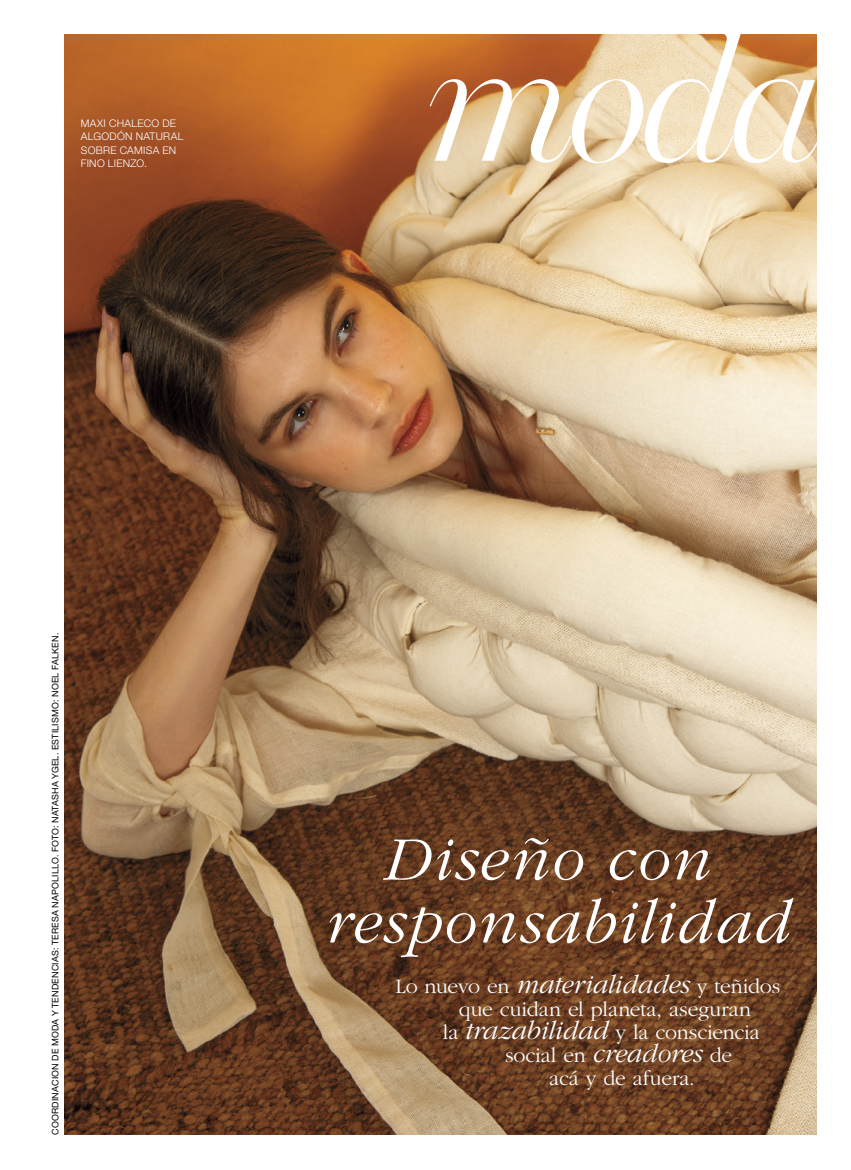
<style>
.page{position:relative;width:851px;height:1170px;background:#fff}
.page>*{position:absolute;margin:0;border:0;box-sizing:border-box;transform-origin:0 0}
.t1{font:italic 300 176.85px "Miller Banner";color:#fff}
.t2{font:italic 300 64.2px/63px "ITC Garamond Std";letter-spacing:.03em;color:#fff;text-align:center}
.t3{font:300 21.3px "ITC Garamond Std";letter-spacing:-.005em;color:#fff}
.t4{font:300 10.5px/13.5px "Helvetica Neue LT Std";letter-spacing:.03em;color:#fff}
.t5{font:9px "Helvetica Neue LT Std";letter-spacing:.02em;color:#000}
.s1{font-style:italic;font-size:27px}
</style>
<div class="page">
<img style="left:65px;top:34px;width:751px;height:1100px">
<p class="t4" style="left:81px;top:116px;width:104px">MAXI CHALECO DE<br>ALGODÓN NATURAL<br>SOBRE CAMISA EN<br>FINO LIENZO.</p>
<h1 class="t1" style="left:425px;top:-4px;width:399px">moda</h1>
<p class="t5" style="left:50px;top:1134px;width:503px;rotate:-90deg">COORDINACION DE MODA Y TENDENCIAS: TERESA NAPOLILLO. FOTO: NATASHA YGEL. ESTILISMO: NOEL FALKEN.</p>
<h2 class="t2" style="left:325px;top:828px;width:466px">Diseño con responsabilidad</h2>
<p class="t3" style="left:395px;top:975px;width:386px">Lo nuevo en <span class="s1">materialidades</span> y teñidos</p>
<p class="t3" style="left:459px;top:997px;width:293px">que cuidan el planeta, aseguran</p>
<p class="t3" style="left:443px;top:1020px;width:318px">la <span class="s1">trazabilidad</span> y la consciencia</p>
<p class="t3" style="left:505px;top:1043px;width:229px">social en <span class="s1">creadores</span> de</p>
<p class="t3" style="left:549px;top:1066px;width:147px">acá y de afuera.</p>
</div>
